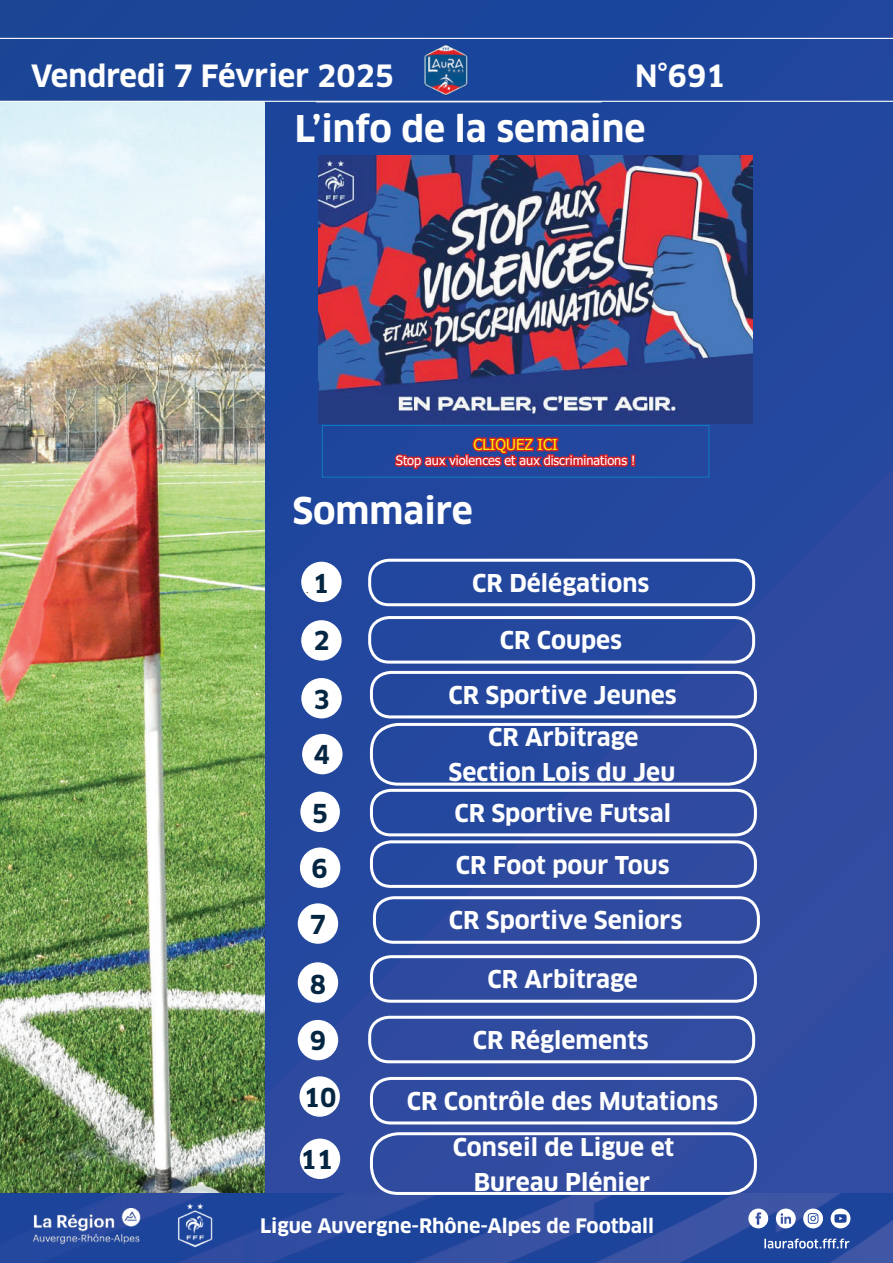
<style>
.page{position:relative;width:893px;height:1263px;background:#fff}
.page>*{position:absolute;margin:0;border:0;box-sizing:border-box;transform-origin:0 0}
.t1{font:700 36px "Clan OT";color:#fff}
.t2{font:700 30px "Clan OT";color:#fff}
.t3{font:700 25.5px "Clan OT";color:#052642}
.t4{font:700 24px/42.2px "Clan OT";color:#fff;text-align:center}
.t5{font:700 19.5px "Clan OT";color:#fff}
.t6{font:15px "Tahoma";color:#fff101}
.t7{font:12.75px "Tahoma";color:#fff}
.t8{font:12.75px "Clan OT";color:#231f20}
.s1{font-weight:700;font-size:25.5px;color:#052642}
</style>
<div class="page">
<div style="left:0;top:0;width:893px;height:1262px;background:#25489f"></div>
<img style="left:424px;top:44px;width:44px;height:51px">
<hr style="left:0;top:38px;width:893px;height:1px;background:#fff">
<img style="left:0;top:102px;width:265px;height:1092px">
<hr style="left:0;top:101px;width:893px;height:1px;background:#fff">
<img style="left:0;top:1194px;width:892px;height:69px">
<img style="left:16px;top:1194px;width:141px;height:67px">
<img style="left:159px;top:1202px;width:71px;height:48px">
<svg style="left:764px;top:1238px;width:85px;height:10px"></svg>
<svg style="left:748px;top:1208px;width:20px;height:20px"></svg>
<svg style="left:803px;top:1208px;width:20px;height:20px"></svg>
<svg style="left:776px;top:1208px;width:20px;height:20px"></svg>
<svg style="left:831px;top:1208px;width:19px;height:20px"></svg>
<div style="left:301px;top:562px;width:41px;height:40px;background:#fff;border-radius:50%"></div>
<div style="left:301px;top:678px;width:41px;height:40px;background:#fff;border-radius:50%"></div>
<div style="left:300px;top:792px;width:40px;height:40px;background:#fff;border-radius:50%"></div>
<div style="left:301px;top:620px;width:41px;height:41px;background:#fff;border-radius:50%"></div>
<div style="left:302px;top:734px;width:40px;height:40px;background:#fff;border-radius:50%"></div>
<div style="left:300px;top:847px;width:40px;height:41px;background:#fff;border-radius:50%"></div>
<div style="left:368px;top:559px;width:387px;height:47px;border:3px solid #fff;border-radius:20px"></div>
<div style="left:368px;top:616px;width:387px;height:48px;border:3px solid #fff;border-radius:20px"></div>
<div style="left:370px;top:671px;width:387px;height:47px;border:3px solid #fff;border-radius:20px"></div>
<div style="left:370px;top:723px;width:387px;height:63px;border:3px solid #fff;border-radius:27px"></div>
<div style="left:370px;top:789px;width:387px;height:47px;border:3px solid #fff;border-radius:20px"></div>
<div style="left:370px;top:840px;width:387px;height:48px;border:3px solid #fff;border-radius:20px"></div>
<div style="left:298px;top:903px;width:40px;height:41px;background:#fff;border-radius:50%"></div>
<div style="left:373px;top:896px;width:387px;height:48px;border:3px solid #fff;border-radius:20px"></div>
<svg style="left:395px;top:437px;width:240px;height:33px"></svg>
<div style="left:322px;top:425px;width:387px;height:52px;border:1px solid #0e7dc0"></div>
<div style="left:370px;top:955px;width:387px;height:48px;border:3px solid #fff;border-radius:20px"></div>
<div style="left:298px;top:962px;width:40px;height:41px;background:#fff;border-radius:50%"></div>
<div style="left:370px;top:1077px;width:387px;height:47px;border:3px solid #fff;border-radius:20px"></div>
<div style="left:368px;top:1016px;width:387px;height:47px;border:3px solid #fff;border-radius:20px"></div>
<div style="left:298px;top:1020px;width:40px;height:40px;background:#fff;border-radius:50%"></div>
<div style="left:299px;top:1076px;width:41px;height:41px;background:#fff;border-radius:50%"></div>
<img style="left:318px;top:155px;width:435px;height:269px">
<div style="left:370px;top:1132px;width:387px;height:63px;border:3px solid #fff;border-radius:27px"></div>
<div style="left:300px;top:1138px;width:40px;height:41px;background:#fff;border-radius:50%"></div>
<p class="t2" style="left:635px;top:59px;width:92px">N°691</p>
<p class="t2" style="left:31px;top:59px;width:365px">Vendredi 7 Février 2025</p>
<h1 class="t1" style="left:295px;top:108px;width:352px">L’info de la semaine</h1>
<p class="t6" style="left:473px;top:434px;width:86px">CLIQUEZ ICI</p>
<p class="t7" style="left:396px;top:452px;width:241px">Stop aux violences et aux discriminations !</p>
<h1 class="t1" style="left:292px;top:490px;width:182px">Sommaire</h1>
<p class="t8" style="left:306px;top:580px;width:25px">. <span class="s1">1</span></p>
<p class="t3" style="left:313px;top:626px;width:18px">2</p>
<p class="t3" style="left:313px;top:685px;width:18px">3</p>
<p class="t3" style="left:313px;top:739px;width:18px">4</p>
<p class="t3" style="left:312px;top:799px;width:18px">5</p>
<p class="t3" style="left:312px;top:853px;width:18px">6</p>
<p class="t4" style="left:472px;top:562px;width:179px">CR Délégations</p>
<p class="t4" style="left:500px;top:620px;width:124px">CR Coupes</p>
<p class="t4" style="left:449px;top:674px;width:230px">CR Sportive Jeunes<br>CR Arbitrage</p>
<p class="t4" style="left:449px;top:752px;width:228px;line-height:40.8px;text-align:left">Section Lois du Jeu<br>CR Sportive Futsal</p>
<p class="t4" style="left:456px;top:844px;width:215px">CR Foot pour Tous</p>
<p class="t3" style="left:310px;top:909px;width:18px">7</p>
<p class="t4" style="left:449px;top:900px;width:235px">CR Sportive Seniors</p>
<p class="t3" style="left:310px;top:969px;width:18px">8</p>
<p class="t4" style="left:487px;top:959px;width:152px">CR Arbitrage</p>
<p class="t3" style="left:310px;top:1026px;width:18px">9</p>
<p class="t4" style="left:473px;top:1019px;width:177px">CR Réglements</p>
<p class="t3" style="left:304px;top:1082px;width:34px">10</p>
<p class="t4" style="left:453px;top:1129px;width:223px;line-height:35px">Conseil de Ligue et<br>Bureau Plénier</p>
<p class="t4" style="left:407px;top:1080px;width:313px">CR Contrôle des Mutations</p>
<p class="t3" style="left:300px;top:1144px;width:34px">11</p>
<p class="t5" style="left:260px;top:1214px;width:396px">Ligue Auvergne-Rhône-Alpes de Football</p>
</div>
